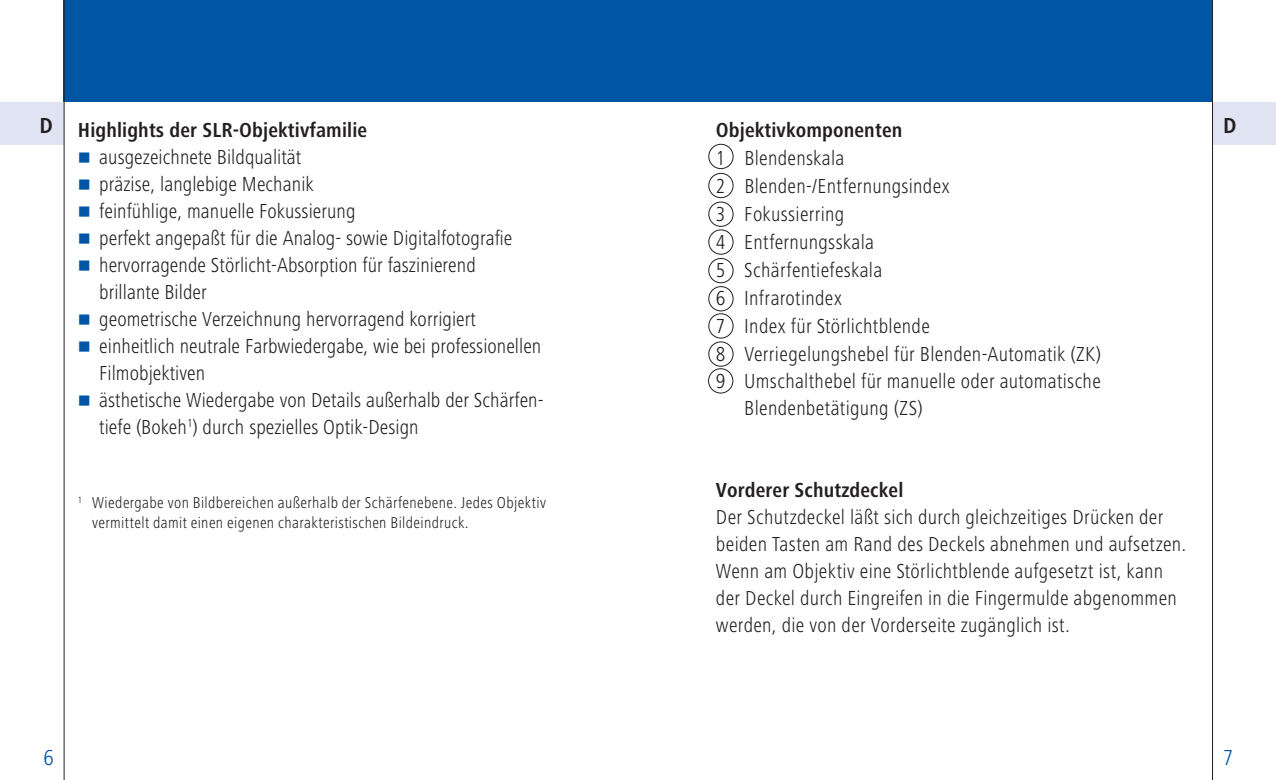
<style>
.page{position:relative;width:1276px;height:780px;background:#fff}
.page>*{position:absolute;margin:0;border:0;box-sizing:border-box;transform-origin:0 0}
.t1{font:700 condensed 22.5px "Frutiger Next LT";color:#231f20}
.t2{font:300 condensed 21px/27px "Frutiger Next LT";letter-spacing:.01em;color:#231f20}
.t3{font:700 condensed 21px "Frutiger Next LT";letter-spacing:.005em;color:#231f20}
.t4{font:300 condensed 16.25px/20px "Frutiger Next LT";letter-spacing:.02em;color:#231f20}
.s1{color:#0155a5}
</style>
<div class="page">
<div style="left:0;top:102px;width:64px;height:43px;background:#e0e4f2"></div>
<div style="left:64px;top:0;width:574px;height:102px;background:#0155a5"></div>
<hr style="left:64px;top:0;width:1px;height:780px;background:#231f20">
<div style="left:1212px;top:102px;width:64px;height:43px;background:#e0e4f2"></div>
<div style="left:638px;top:0;width:574px;height:102px;background:#0155a5"></div>
<hr style="left:1212px;top:0;width:1px;height:780px;background:#231f20">
<div style="left:708px;top:144px;width:25px;height:25px;border:1px solid #231f20;border-radius:50%"></div>
<div style="left:708px;top:173px;width:25px;height:25px;border:1px solid #231f20;border-radius:50%"></div>
<div style="left:708px;top:201px;width:25px;height:26px;border:1px solid #231f20;border-radius:50%"></div>
<div style="left:708px;top:229px;width:25px;height:26px;border:1px solid #231f20;border-radius:50%"></div>
<div style="left:708px;top:258px;width:25px;height:25px;border:1px solid #231f20;border-radius:50%"></div>
<div style="left:708px;top:286px;width:25px;height:25px;border:1px solid #231f20;border-radius:50%"></div>
<div style="left:708px;top:313px;width:25px;height:25px;border:1px solid #231f20;border-radius:50%"></div>
<div style="left:708px;top:341px;width:25px;height:26px;border:1px solid #231f20;border-radius:50%"></div>
<div style="left:708px;top:368px;width:25px;height:25px;border:1px solid #231f20;border-radius:50%"></div>
<p class="t1" style="left:40px;top:113px;width:15px">D</p>
<p class="t1" style="left:1223px;top:113px;width:15px">D</p>
<p class="t3" style="left:78px;top:118px;width:291px">Highlights der SLR-Objektivfamilie</p>
<p class="t2" style="left:78px;top:143px;width:225px"><span class="s1">■</span> ausgezeichnete Bildqualität</p>
<p class="t2" style="left:78px;top:170px;width:237px"><span class="s1">■</span> präzise, langlebige Mechanik</p>
<p class="t2" style="left:78px;top:197px;width:279px"><span class="s1">■</span> feinfühlige, manuelle Fokussierung</p>
<p class="t2" style="left:78px;top:224px;width:436px"><span class="s1">■</span> perfekt angepaßt für die Analog- sowie Digitalfotografie</p>
<p class="t2" style="left:99px;top:251px;width:378px;text-indent:-21px"><span class="s1">■</span> hervorragende Störlicht-Absorption für faszinierend brillante Bilder</p>
<p class="t2" style="left:78px;top:305px;width:399px"><span class="s1">■</span> geometrische Verzeichnung hervorragend korrigiert</p>
<p class="t2" style="left:99px;top:332px;width:444px;text-indent:-21px"><span class="s1">■</span> einheitlich neutrale Farbwiedergabe, wie bei professionellen<br>Filmobjektiven</p>
<p class="t2" style="left:99px;top:386px;width:444px;text-indent:-21px"><span class="s1">■</span> ästhetische Wiedergabe von Details außerhalb der Schärfen&shy;tiefe (Bokeh<sup>1</sup>) durch spezielles Optik-Design</p>
<p class="t3" style="left:716px;top:118px;width:188px">Objektivkomponenten</p>
<p class="t2" style="left:716px;top:144px;width:130px">1 Blendenskala</p>
<p class="t2" style="left:716px;top:172px;width:235px">2 Blenden-/Entfernungsindex</p>
<p class="t2" style="left:716px;top:200px;width:130px">3 Fokussierring</p>
<p class="t2" style="left:716px;top:228px;width:160px">4 Entfernungsskala</p>
<p class="t2" style="left:716px;top:256px;width:168px">5 Schärfentiefeskala</p>
<p class="t2" style="left:716px;top:284px;width:127px">6 Infrarotindex</p>
<p class="t2" style="left:716px;top:312px;width:215px">7 Index für Störlichtblende</p>
<p class="t2" style="left:716px;top:340px;width:387px">8 Verriegelungshebel für Blenden-Automatik (ZK)</p>
<p class="t2" style="left:716px;top:367px;width:386px">9 Umschalthebel für manuelle oder automatische</p>
<p class="t2" style="left:744px;top:394px;width:180px">Blendenbetätigung (ZS)</p>
<p class="t4" style="left:92px;top:492px;width:455px;text-indent:-14px"><sup>1</sup> Wiedergabe von Bildbereichen außerhalb der Schärfenebene. Jedes Objektiv vermittelt damit einen eigenen charakteristischen Bildeindruck.</p>
<p class="t3" style="left:716px;top:478px;width:189px">Vorderer Schutzdeckel</p>
<p class="t2" style="left:716px;top:503px;width:472px">Der Schutzdeckel läßt sich durch gleichzeitiges Drücken der beiden Tasten am Rand des Deckels abnehmen und aufsetzen.<br>Wenn am Objektiv eine Störlichtblende aufgesetzt ist, kann der Deckel durch Eingreifen in die Fingermulde abgenommen werden, die von der Vorderseite zugänglich ist.</p>
</div>
